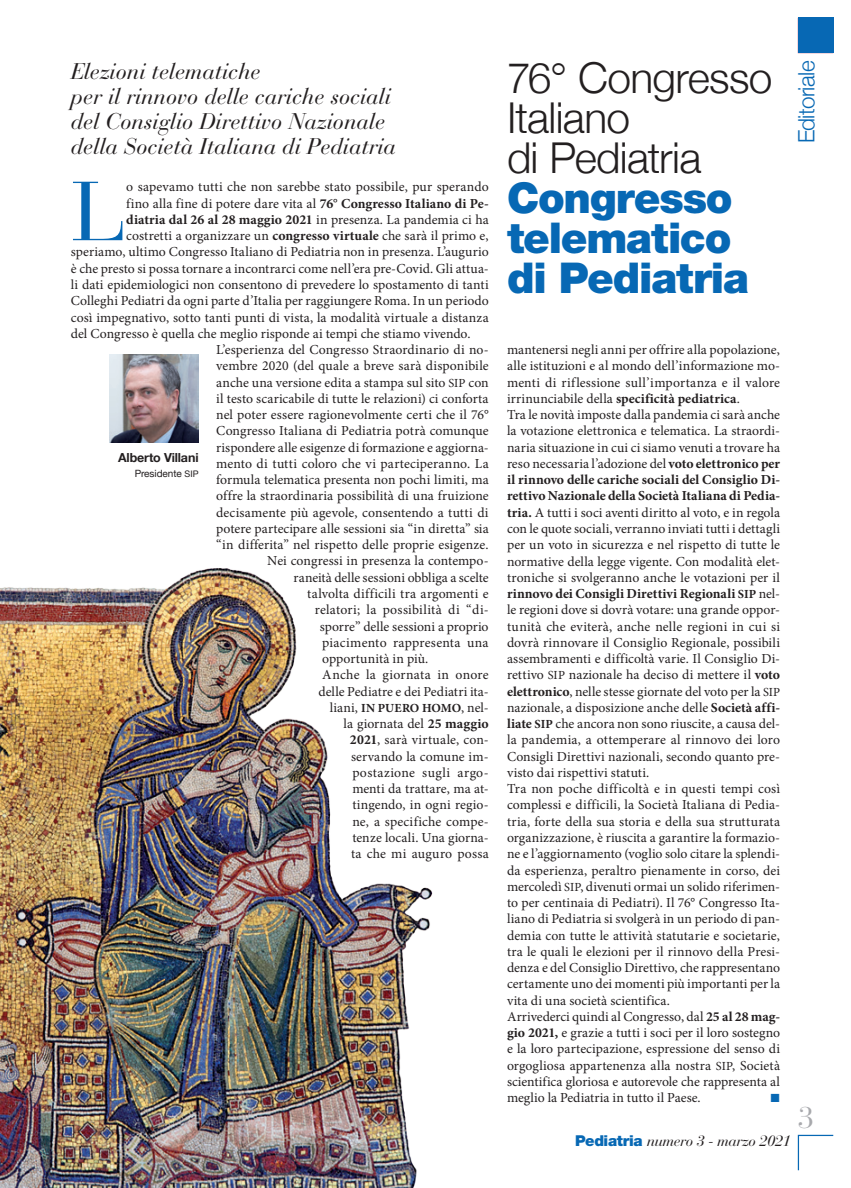
<style>
.page{position:relative;width:851px;height:1188px;background:#fff}
.page>*{position:absolute;margin:0;border:0;box-sizing:border-box;transform-origin:0 0}
.t1{font:83px "Bauer Bodoni";color:#0768b4}
.t2{font:300 42.5px/40px "Helvetica Neue";letter-spacing:-.02em;color:#231f20}
.t3{font:900 42.5px/40px "Helvetica Neue";letter-spacing:-.03em;color:#0768b4}
.t4{font:30px "Bauer Bodoni";color:#a8a9ad}
.t5{font:italic 22.5px/25px "Bauer Bodoni";letter-spacing:-.005em;color:#231f20}
.t6{font:300 22.5px "Helvetica Neue";letter-spacing:-.02em;color:#0768b4}
.t7{font:italic 15px "Bauer Bodoni";letter-spacing:-.025em;color:#231f20}
.t8{font:13.75px/16.2px "Minion Pro";letter-spacing:.005em;color:#231f20}
.t9{font:700 13.75px "Minion Pro";letter-spacing:.01em;color:#231f20}
.t10{font:13.75px "Minion Pro";letter-spacing:.03em;color:#231f20}
.t11{font:700 12.5px "Helvetica Neue";letter-spacing:-.01em;color:#231f20}
.t12{font:10px "Helvetica Neue";letter-spacing:-.005em;color:#231f20}
.s1{font-weight:700}
.s2{font-weight:400}
.s3{font-size:12.38px}
.s4{font-weight:700;font-size:12.38px}
.s5{font-size:9px}
.s6{font-family:"Helvetica Neue";font-weight:900;font-style:normal;color:#0768b4}
</style>
<div class="page">
<img style="left:110px;top:354px;width:88px;height:88px">
<img style="left:0;top:568px;width:433px;height:619px">
<svg style="left:797px;top:1134px;width:37px;height:37px"></svg>
<svg style="left:797px;top:17px;width:37px;height:37px"></svg>
<div style="left:797px;top:18px;width:36px;height:35px;background:#0768b4"></div>
<h3 class="t5" style="left:71px;top:59px;width:327px">Elezioni telematiche<br>per il rinnovo delle cariche sociali del Consiglio Direttivo Nazionale della Società Italiana di Pediatria</h3>
<h2 class="t2" style="left:507px;top:54px;width:267px">76° Congresso<br>Italiano<br>di Pediatria</h2>
<h2 class="t3" style="left:507px;top:177px;width:243px">Congresso telematico di Pediatria</h2>
<h1 class="t1" style="left:71px;top:162px;width:57px">L</h1>
<p class="t8" style="left:126px;top:179px;width:364px">o sapevamo tutti che non sarebbe stato possibile, pur sperando</p>
<p class="t8" style="left:126px;top:195px;width:364px">fino alla fine di potere dare vita al <span class="s1">76° Congresso Italiano di Pe-</span></p>
<p class="t9" style="left:126px;top:210px;width:364px">diatria dal 26 al 28 maggio 2021 <span class="s2">in presenza. La pandemia ci ha</span></p>
<p class="t8" style="left:126px;top:228px;width:364px">costretti a organizzare un <span class="s1">congresso virtuale</span> che sarà il primo e,</p>
<p class="t8" style="left:71px;top:244px;width:419px">speriamo, ultimo Congresso Italiano di Pediatria non in presenza. L’augurio</p>
<p class="t8" style="left:71px;top:260px;width:419px">è che presto si possa tornare a incontrarci come nell’era pre-Covid. Gli attua-</p>
<p class="t8" style="left:71px;top:276px;width:419px">li dati epidemiologici non consentono di prevedere lo spostamento di tanti</p>
<p class="t8" style="left:71px;top:293px;width:419px">Colleghi Pediatri da ogni parte d’Italia per raggiungere Roma. In un periodo</p>
<p class="t8" style="left:71px;top:309px;width:419px">così impegnativo, sotto tanti punti di vista, la modalità virtuale a distanza</p>
<p class="t8" style="left:71px;top:325px;width:401px">del Congresso è quella che meglio risponde ai tempi che stiamo vivendo.</p>
<p class="t8" style="left:216px;top:341px;width:274px">L’esperienza del Congresso Straordinario di no-</p>
<p class="t8" style="left:216px;top:358px;width:274px">vembre 2020 (del quale a breve sarà disponibile</p>
<p class="t8" style="left:216px;top:374px;width:274px">anche una versione edita a stampa sul sito <span class="s3">SIP</span> con</p>
<p class="t8" style="left:216px;top:390px;width:274px">il testo scaricabile di tutte le relazioni) ci conforta</p>
<p class="t8" style="left:216px;top:406px;width:274px">nel poter essere ragionevolmente certi che il 76°</p>
<p class="t8" style="left:216px;top:423px;width:274px">Congresso Italiana di Pediatria potrà comunque</p>
<p class="t8" style="left:216px;top:439px;width:274px">rispondere alle esigenze di formazione e aggiorna-</p>
<p class="t8" style="left:216px;top:455px;width:274px">mento di tutti coloro che vi parteciperanno. La</p>
<p class="t8" style="left:216px;top:471px;width:274px">formula telematica presenta non pochi limiti, ma</p>
<p class="t8" style="left:216px;top:488px;width:274px">offre la straordinaria possibilità di una fruizione</p>
<p class="t8" style="left:216px;top:504px;width:274px">decisamente più agevole, consentendo a tutti di</p>
<p class="t8" style="left:216px;top:520px;width:274px">potere partecipare alle sessioni sia “in diretta” sia</p>
<p class="t8" style="left:216px;top:536px;width:274px">“in differita” nel rispetto delle proprie esigenze.</p>
<p class="t8" style="left:267px;top:553px;width:223px">Nei congressi in presenza la contempo-</p>
<p class="t8" style="left:293px;top:569px;width:197px">raneità delle sessioni obbliga a scelte</p>
<p class="t8" style="left:307px;top:585px;width:183px">talvolta difficili tra argomenti e</p>
<p class="t8" style="left:315px;top:601px;width:175px">relatori; la possibilità di “di-</p>
<p class="t8" style="left:320px;top:618px;width:170px">sporre” delle sessioni a proprio</p>
<p class="t8" style="left:322px;top:634px;width:168px">piacimento rappresenta una</p>
<p class="t8" style="left:322px;top:650px;width:107px">opportunità in più.</p>
<p class="t8" style="left:322px;top:666px;width:168px">Anche la giornata in onore</p>
<p class="t8" style="left:318px;top:683px;width:172px">delle Pediatre e dei Pediatri ita-</p>
<p class="t8" style="left:330px;top:699px;width:160px">liani, <span class="s4">IN PUERO HOMO</span>, nel-</p>
<p class="t8" style="left:343px;top:715px;width:146px">la giornata del <span class="s1">25 maggio</span></p>
<p class="t8" style="left:350px;top:731px;width:140px"><span class="s1">2021</span>, sarà virtuale, con-</p>
<p class="t8" style="left:351px;top:748px;width:139px">servando la comune im-</p>
<p class="t10" style="left:352px;top:763px;width:138px">postazione sugli argo-</p>
<p class="t8" style="left:352px;top:780px;width:138px">menti da trattare, ma at-</p>
<p class="t8" style="left:352px;top:796px;width:138px">tingendo, in ogni regio-</p>
<p class="t8" style="left:352px;top:813px;width:138px">ne, a specifiche compe-</p>
<p class="t8" style="left:352px;top:829px;width:138px">tenze locali. Una giorna-</p>
<p class="t8" style="left:351px;top:845px;width:139px">ta che mi auguro possa</p>
<p class="t8" style="left:507px;top:341px;width:274px">mantenersi negli anni per offrire alla popolazione, alle istituzioni e al mondo dell’informazione mo&shy;menti di riflessione sull’importanza e il valore irrinunciabile della <span class="s1">specificità pediatrica</span>.<br>Tra le novità imposte dalla pandemia ci sarà anche la votazione elettronica e telematica. La straordi&shy;naria situazione in cui ci siamo venuti a trovare ha reso necessaria l’adozione del <span class="s1">voto elettronico per il rinnovo delle cariche sociali del Consiglio Di&shy;rettivo Nazionale della Società Italiana di Pedia&shy;tria.</span> A tutti i soci aventi diritto al voto, e in regola con le quote sociali, verranno inviati tutti i dettagli per un voto in sicurezza e nel rispetto di tutte le normative della legge vigente. Con modalità elet&shy;troniche si svolgeranno anche le votazioni per il <span class="s1">rinnovo dei Consigli Direttivi Regionali</span> <span class="s4">SIP</span> nel&shy;le regioni dove si dovrà votare: una grande oppor&shy;tunità che eviterà, anche nelle regioni in cui si dovrà rinnovare il Consiglio Regionale, possibili assembramenti e difficoltà varie. Il Consiglio Di&shy;rettivo <span class="s3">SIP</span> nazionale ha deciso di mettere il <span class="s1">voto elettronico</span>, nelle stesse giornate del voto per la <span class="s3">SIP </span>nazionale, a disposizione anche delle <span class="s1">Società affi&shy;liate</span> <span class="s4">SIP</span> che ancora non sono riuscite, a causa del&shy;la pandemia, a ottemperare al rinnovo dei loro Consigli Direttivi nazionali, secondo quanto pre&shy;visto dai rispettivi statuti.<br>Tra non poche difficoltà e in questi tempi così complessi e difficili, la Società Italiana di Pedia&shy;tria, forte della sua storia e della sua strutturata organizzazione, è riuscita a garantire la formazio&shy;ne e l’aggiornamento (voglio solo citare la splendi&shy;da esperienza, peraltro pienamente in corso, dei mercoledì <span class="s3">SIP</span>, divenuti ormai un solido riferimen&shy;to per centinaia di Pediatri). Il 76° Congresso Ita&shy;liano di Pediatria si svolgerà in un periodo di pan&shy;demia con tutte le attività statutarie e societarie, tra le quali le elezioni per il rinnovo della Presi&shy;denza e del Consiglio Direttivo, che rappresentano certamente uno dei momenti più importanti per la vita di una società scientifica.<br>Arrivederci quindi al Congresso, dal <span class="s1">25 al 28 mag&shy;gio 2021,</span> e grazie a tutti i soci per il loro sostegno e la loro partecipazione, espressione del senso di orgogliosa appartenenza alla nostra <span class="s3">SIP</span>, Società scientifica gloriosa e autorevole che rappresenta al meglio la Pediatria in tutto il Paese.</p>
<p class="t11" style="left:118px;top:447px;width:82px">Alberto Villani</p>
<p class="t12" style="left:135px;top:466px;width:65px">Presidente <span class="s5">SIP</span></p>
<p class="t7" style="left:575px;top:1130px;width:217px"><span class="s6">Pediatria</span> numero 3 - marzo 2021</p>
<h3 class="t6" style="left:788px;top:143px;width:85px;rotate:-90deg">Editoriale</h3>
<h3 class="t4" style="left:797px;top:1099px;width:18px">3</h3>
</div>
